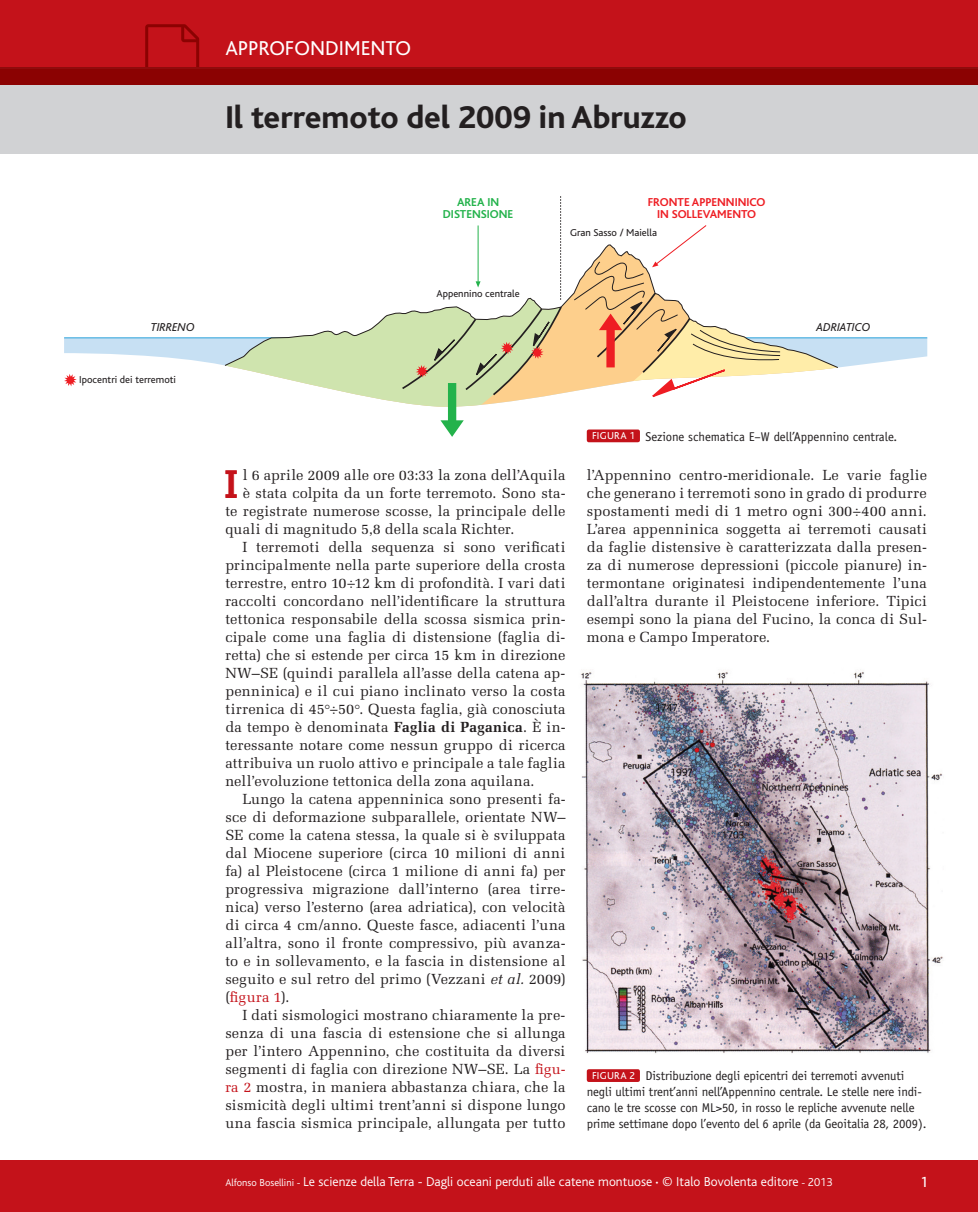
<style>
.page{position:relative;width:978px;height:1212px;background:#fff}
.page>*{position:absolute;margin:0;border:0;box-sizing:border-box;transform-origin:0 0}
.t1{font:150px "Poppi Office Two";color:#8b0202}
.Testo_con_capoletter{font:700 40.5px "Officina Sans Std";color:#c4121a}
.Titolo_documento{font:800 33px "Bliss";color:#231f20}
.t2{font:21px "Bliss";color:#fff}
.t3{font:15px "The Sans Caps";color:#fff}
.Testo{font:14.7px/18px "Melior";letter-spacing:.01em;color:#231f20;text-align:justify}
.Testo_con_capoletter-2{font:14.7px "Melior";letter-spacing:.01em;color:#231f20}
.t4{font:300 13.5px "Bliss";color:#fff}
.Didascalia{font:12.75px/15.8px "Officina Sans Std";letter-spacing:-.01em;color:#231f20}
.t5{font:700 12px/12px "Bliss";color:#ee1d23;text-align:center}
.t6{font:700 12px/12px "Bliss";color:#23b24b;text-align:center}
.t7{font:italic 12px "Bliss";color:#231f20}
.t8{font:10.5px "Bliss";color:#231f20}
.t9{font:10.5px "Bliss";letter-spacing:.02em;color:#fff}
.s1{font-weight:700}
.s2{font-style:italic}
.s3{color:#c4121a}
.s4{font-size:10.5px}
.s5{font-size:12px}
</style>
<div class="page">
<div style="left:0;top:0;width:978px;height:68px;background:#c4121a"></div>
<div style="left:0;top:1161px;width:978px;height:51px;background:#c4121a"></div>
<div style="left:0;top:85px;width:978px;height:68px;background:#d1d2d4"></div>
<div style="left:0;top:67px;width:978px;height:18px;background:#8b0202"></div>
<hr style="left:0;top:68px;width:978px;height:1px;background:#961619">
<img style="left:581px;top:671px;width:362px;height:383px">
<svg style="left:64px;top:338px;width:863px;height:49px"></svg>
<hr style="left:64px;top:337px;width:863px;height:1px;background:#2aa2db">
<svg style="left:64px;top:374px;width:13px;height:12px"></svg>
<svg style="left:225px;top:196px;width:613px;height:241px"></svg>
<div style="left:587px;top:1069px;width:53px;height:13px;background:#c4121a;border-radius:2px"></div>
<div style="left:587px;top:429px;width:53px;height:13px;background:#c4121a;border-radius:2px"></div>
<p class="t1" style="left:130px;top:-30px;width:85px">A</p>
<p class="t2" style="left:225px;top:37px;width:187px">APPROFONDIMENTO</p>
<p class="Titolo_documento" style="left:225px;top:100px;width:463px">Il terremoto del 2009 in Abruzzo</p>
<p class="t6" style="left:443px;top:196px;width:72px">AREA IN<br>DISTENSIONE</p>
<p class="t5" style="left:648px;top:196px;width:119px">FRONTE APPENNINICO<br>IN SOLLEVAMENTO</p>
<p class="t8" style="left:436px;top:288px;width:85px">Appennino centrale</p>
<p class="t8" style="left:570px;top:227px;width:88px">Gran Sasso / Maiella</p>
<p class="t7" style="left:151px;top:321px;width:45px">TIRRENO</p>
<p class="t7" style="left:816px;top:321px;width:55px">ADRIATICO</p>
<p class="t8" style="left:79px;top:374px;width:98px">Ipocentri dei terremoti</p>
<p class="Testo_con_capoletter" style="left:224px;top:459px;width:17px">I</p>
<p class="Testo_con_capoletter-2" style="left:243px;top:466px;width:324px">l 6 aprile 2009 alle ore 03:33 la zona dell’Aquila</p>
<p class="Testo_con_capoletter-2" style="left:243px;top:484px;width:324px">è stata colpita da un forte terremoto. Sono sta-</p>
<p class="Testo_con_capoletter-2" style="left:225px;top:502px;width:342px">te registrate numerose scosse, la principale delle</p>
<p class="Testo_con_capoletter-2" style="left:225px;top:520px;width:291px">quali di magnitudo 5,8 della scala Richter.</p>
<p class="Testo" style="left:225px;top:538px;width:342px;text-indent:17px">I terremoti della sequenza si sono verificati principalmente nella parte superiore della crosta terrestre, entro 10÷12 km di profondità. I vari dati raccolti concordano nell’identificare la struttura tettonica responsabile della scossa sismica prin&shy;cipale come una faglia di distensione (faglia di&shy;retta) che si estende per circa 15 km in direzione NW–SE (quindi parallela all’asse della catena ap&shy;penninica) e il cui piano inclinato verso la costa tirrenica di 45°÷50°. Questa faglia, già conosciuta da tempo è denominata <span class="s1">Faglia di Paganica</span>. È in&shy;teressante notare come nessun gruppo di ricerca attribuiva un ruolo attivo e principale a tale faglia nell’evoluzione tettonica della zona aquilana.</p>
<p class="Testo" style="left:225px;top:790px;width:342px;text-indent:17px">Lungo la catena appenninica sono presenti fa&shy;sce di deformazione subparallele, orientate NW– SE come la catena stessa, la quale si è sviluppata dal Miocene superiore (circa 10 milioni di anni fa) al Pleistocene (circa 1 milione di anni fa) per progressiva migrazione dall’interno (area tirre&shy;nica) verso l’esterno (area adriatica), con velocità di circa 4 cm/anno. Queste fasce, adiacenti l’una all’altra, sono il fronte compressivo, più avanza&shy;to e in sollevamento, e la fascia in distensione al seguito e sul retro del primo (Vezzani <span class="s2">et al.</span> 2009) (<span class="s3">figura 1</span>).</p>
<p class="Testo" style="left:225px;top:1006px;width:342px;text-indent:17px">I dati sismologici mostrano chiaramente la pre&shy;senza di una fascia di estensione che si allunga per l’intero Appennino, che costituita da diversi segmenti di faglia con direzione NW–SE. La <span class="s3">figu&shy;ra 2</span> mostra, in maniera abbastanza chiara, che la sismicità degli ultimi trent’anni si dispone lungo una fascia sismica principale, allungata per tutto</p>
<p class="t9" style="left:592px;top:430px;width:44px">FIGURA 1</p>
<p class="Didascalia" style="left:645px;top:428px;width:253px">Sezione schematica E–W dell’Appennino centrale.</p>
<p class="Testo" style="left:587px;top:466px;width:342px">l’Appennino centro--meridionale. Le varie faglie che generano i terremoti sono in grado di produrre spostamenti medi di 1 metro ogni 300÷400 anni.<br>L’area appenninica soggetta ai terremoti causati da faglie distensive è caratterizzata dalla presen&shy;za di numerose depressioni (piccole pianure) in&shy;termontane originatesi indipendentemente l’una dall’altra durante il Pleistocene inferiore. Tipici esempi sono la piana del Fucino, la conca di Sul&shy;mona e Campo Imperatore.</p>
<p class="Didascalia" style="left:587px;top:1068px;width:341px;text-indent:59px">Distribuzione degli epicentri dei terremoti avvenuti negli ultimi trent’anni nell’Appennino centrale. Le stelle nere indi&shy;cano le tre scosse con ML&gt;50, in rosso le repliche avvenute nelle prime settimane dopo l’evento del 6 aprile (da Geoitalia 28, 2009).</p>
<p class="t9" style="left:592px;top:1070px;width:44px">FIGURA 2</p>
<p class="t4" style="left:225px;top:1175px;width:609px"><span class="s4">Alfonso Bosellini -</span> Le scienze della Terra - Dagli oceani perduti alle catene montuose <span class="s4">•</span> © Italo Bovolenta editore <span class="s4">-</span> <span class="s5">2013</span></p>
<p class="t3" style="left:922px;top:1169px;width:7px">1</p>
</div>
